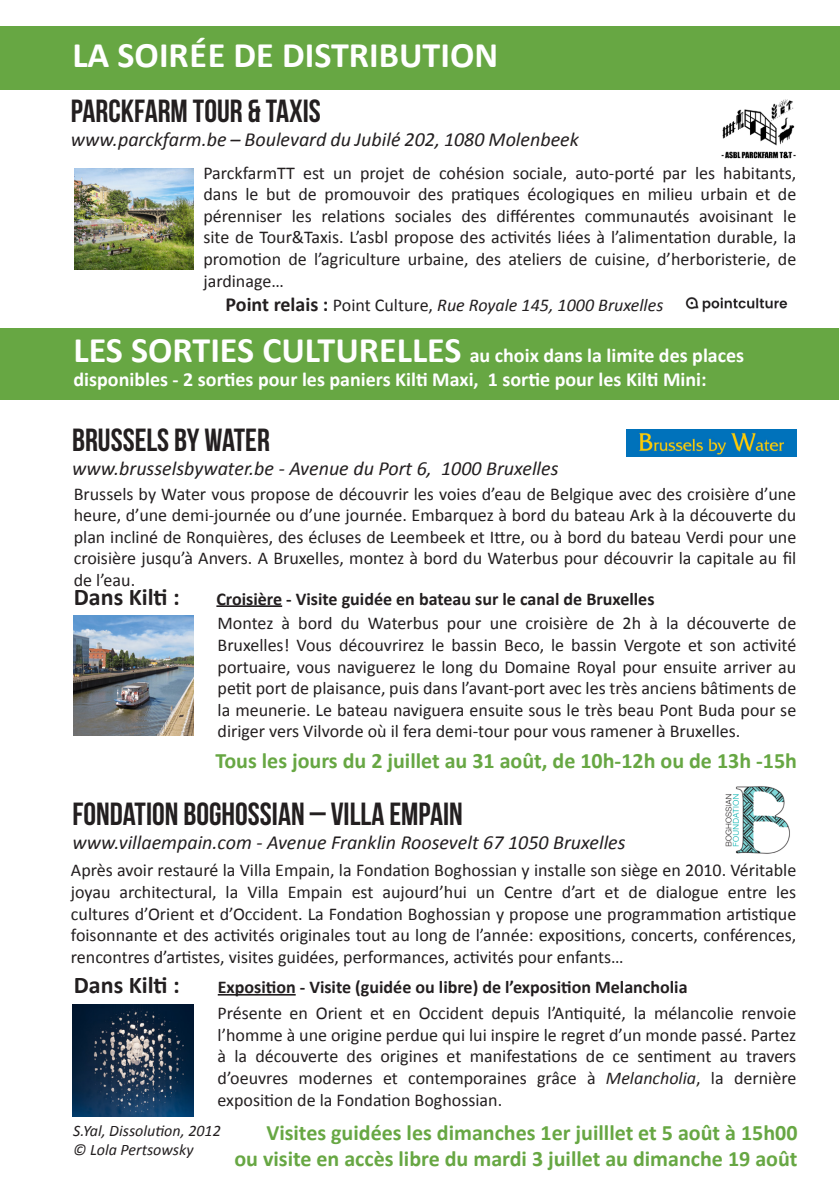
<style>
.page{position:relative;width:840px;height:1191px;background:#fff}
.page>*{position:absolute;margin:0;border:0;box-sizing:border-box;transform-origin:0 0}
.t1{font:700 36px "Calibri";color:#fff}
.t2{font:32px "Bebas Neue";color:#231f20}
.t3{font:700 24px "Calibri";color:#231f20}
.t4{font:700 22px "Calibri";color:#67a743}
.t5{font:italic 20px "Calibri";color:#231f20}
.t6{font:700 20px/24px "Calibri";color:#fff}
.t7{font:18px/21.6px "Calibri";color:#231f20;text-align:justify}
.t8{font:700 18px "Calibri";color:#231f20}
.t9{font:italic 18px "Calibri";color:#231f20}
.t10{font:italic 16px "Calibri";color:#231f20}
.s1{font-weight:700;font-style:normal;font-size:20px}
.s2{font-style:normal}
.s3{font-size:36px}
.s4{font-style:italic}
</style>
<div class="page">
<div style="left:0;top:27px;width:838px;height:63px;background:#67a743"></div>
<div style="left:0;top:328px;width:838px;height:72px;background:#67a743"></div>
<hr style="left:216px;top:605px;width:66px;height:2px;background:#231f20">
<hr style="left:218px;top:994px;width:77px;height:1px;background:#231f20">
<img style="left:626px;top:429px;width:169px;height:28px">
<img style="left:74px;top:616px;width:119px;height:120px">
<img style="left:72px;top:1004px;width:121px;height:113px">
<img style="left:74px;top:169px;width:119px;height:101px">
<img style="left:725px;top:786px;width:65px;height:68px">
<img style="left:721px;top:99px;width:75px;height:60px">
<img style="left:685px;top:297px;width:103px;height:16px">
<p class="t1" style="left:72px;top:32px;width:427px">LA SOIRÉE DE DISTRIBUTION</p>
<p class="t2" style="left:71px;top:93px;width:251px">PARCKFARM TOUR &amp; TAXIS</p>
<p class="t5" style="left:71px;top:125px;width:509px">www.parckfarm.be – Boulevard du Jubilé 202, 1080 Molenbeek</p>
<p class="t7" style="left:203px;top:162px;width:594px">ParckfarmTT est un projet de cohésion sociale, auto-porté par les habitants, dans le but de promouvoir des pratiques écologiques en milieu urbain et de pérenniser les relations sociales des différentes communautés avoisinant le site de Tour&amp;Taxis. L’asbl propose des activités liées à l’alimentation durable, la promotion de l’agriculture urbaine, des ateliers de cuisine, d’herboristerie, de jardinage…</p>
<p class="t9" style="left:225px;top:293px;width:439px"><span class="s1">Point relais :</span> <span class="s2">Point Culture,</span> Rue Royale 145, 1000 Bruxelles</p>
<p class="t6" style="left:73px;top:343px;width:672px"><span class="s3">LES SORTIES CULTURELLES</span> au choix dans la limite des places disponibles - 2 sorties pour les paniers Kilti Maxi, 1 sortie pour les Kilti Mini:</p>
<p class="t2" style="left:72px;top:422px;width:199px">BRUSSELS BY WATER</p>
<p class="t5" style="left:72px;top:455px;width:487px">www.brusselsbywater.be - Avenue du Port 6, 1000 Bruxelles</p>
<p class="t7" style="left:74px;top:483px;width:723px">Brussels by Water vous propose de découvrir les voies d’eau de Belgique avec des croisière d’une heure, d’une demi-journée ou d’une journée. Embarquez à bord du bateau Ark à la découverte du plan incliné de Ronquières, des écluses de Leembeek et Ittre, ou à bord du bateau Verdi pour une croisière jusqu’à Anvers. A Bruxelles, montez à bord du Waterbus pour découvrir la capitale au fil de l’eau.</p>
<p class="t3" style="left:74px;top:581px;width:107px">Dans Kilti :</p>
<p class="t8" style="left:216px;top:587px;width:439px">Croisière - Visite guidée en bateau sur le canal de Bruxelles</p>
<p class="t7" style="left:217px;top:612px;width:580px">Montez à bord du Waterbus pour une croisière de 2h à la découverte de Bruxelles! Vous découvrirez le bassin Beco, le bassin Vergote et son activité portuaire, vous naviguerez le long du Domaine Royal pour ensuite arriver au petit port de plaisance, puis dans l’avant-port avec les très anciens bâtiments de la meunerie. Le bateau naviguera ensuite sous le très beau Pont Buda pour se diriger vers Vilvorde où il fera demi-tour pour vous ramener à Bruxelles.</p>
<p class="t4" style="left:215px;top:746px;width:582px">Tous les jours du 2 juillet au 31 août, de 10h-12h ou de 13h -15h</p>
<p class="t2" style="left:72px;top:796px;width:392px">FONDATION BOGHOSSIAN – VILLA EMPAIN</p>
<p class="t5" style="left:72px;top:828px;width:554px">www.villaempain.com - Avenue Franklin Roosevelt 67 1050 Bruxelles</p>
<p class="t7" style="left:71px;top:859px;width:726px">Après avoir restauré la Villa Empain, la Fondation Boghossian y installe son siège en 2010. Véritable joyau architectural, la Villa Empain est aujourd’hui un Centre d’art et de dialogue entre les cultures d’Orient et d’Occident. La Fondation Boghossian y propose une programmation artistique foisonnante et des activités originales tout au long de l’année: expositions, concerts, conférences, rencontres d’artistes, visites guidées, performances, activités pour enfants…</p>
<p class="t3" style="left:74px;top:970px;width:107px">Dans Kilti :</p>
<p class="t8" style="left:218px;top:975px;width:471px">Exposition - Visite (guidée ou libre) de l’exposition Melancholia</p>
<p class="t7" style="left:217px;top:1002px;width:580px">Présente en Orient et en Occident depuis l’Antiquité, la mélancolie renvoie l’homme à une origine perdue qui lui inspire le regret d’un monde passé. Partez à la découverte des origines et manifestations de ce sentiment au travers d’oeuvres modernes et contemporaines grâce à <span class="s4">Melancholia</span>, la dernière exposition de la Fondation Boghossian.</p>
<p class="t10" style="left:73px;top:1119px;width:149px">S.Yal, Dissolution, 2012</p>
<p class="t10" style="left:73px;top:1138px;width:122px">© Lola Pertsowsky</p>
<p class="t4" style="left:266px;top:1118px;width:532px">Visites guidées les dimanches 1er juilllet et 5 août à 15h00</p>
<p class="t4" style="left:234px;top:1145px;width:564px">ou visite en accès libre du mardi 3 juillet au dimanche 19 août</p>
</div>
